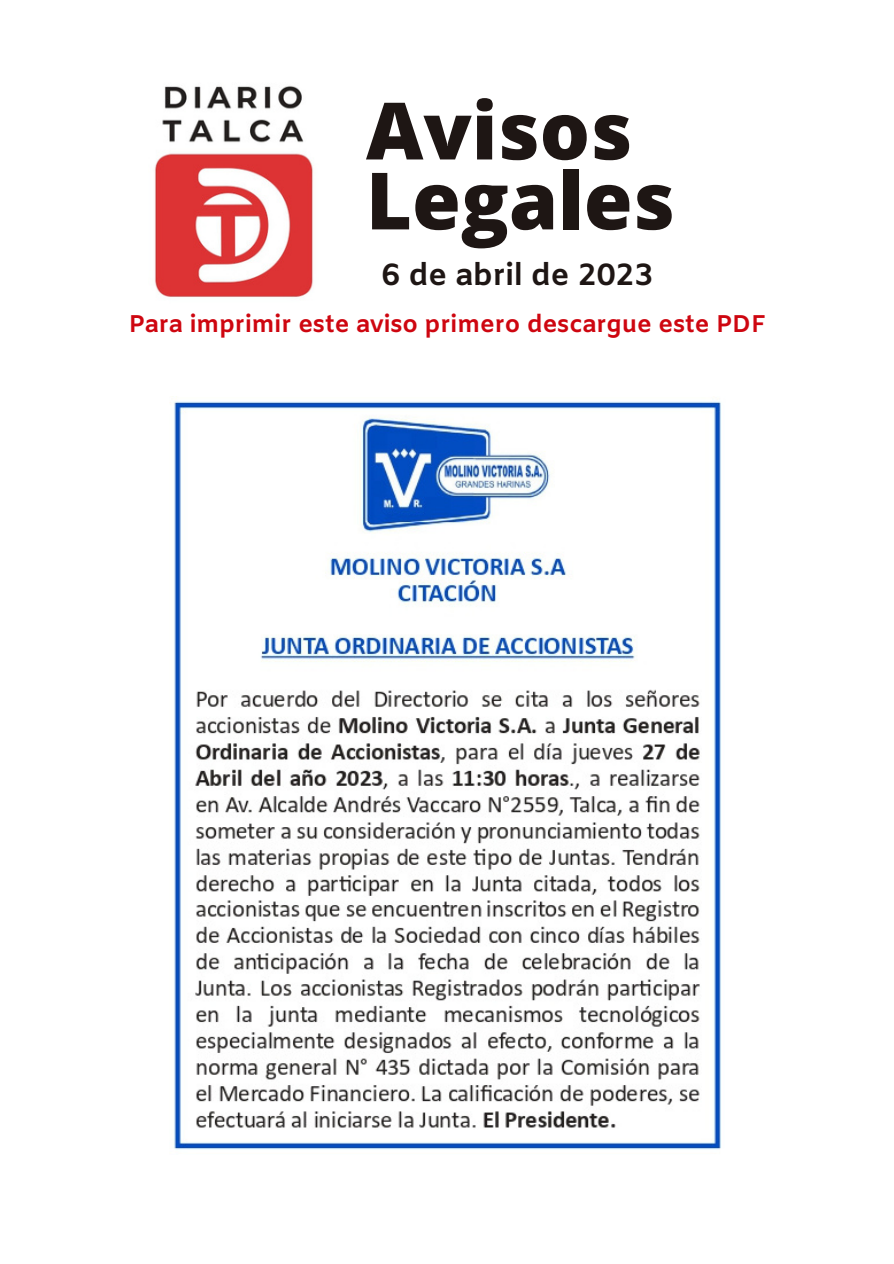
<style>
.page{position:relative;width:894px;height:1264px;background:#fff}
.page>*{position:absolute;margin:0;border:0;box-sizing:border-box;transform-origin:0 0}
.t1{font:800 79.05px/69.9px "Open Sans";color:#1e1614}
.t2{font:700 30.6px "Amiko";color:#1e1614}
.t3{font:700 24.15px "Amiko";color:#ce0610}
</style>
<div class="page">
<img style="left:154px;top:85px;width:159px;height:213px">
<img style="left:174px;top:401px;width:547px;height:749px">
<h1 class="t1" style="left:366px;top:94px;width:310px">Avisos<br>Legales</h1>
<p class="t2" style="left:381px;top:257px;width:273px">6 de abril de 2023</p>
<p class="t3" style="left:129px;top:309px;width:638px">Para imprimir este aviso primero descargue este PDF</p>
</div>
